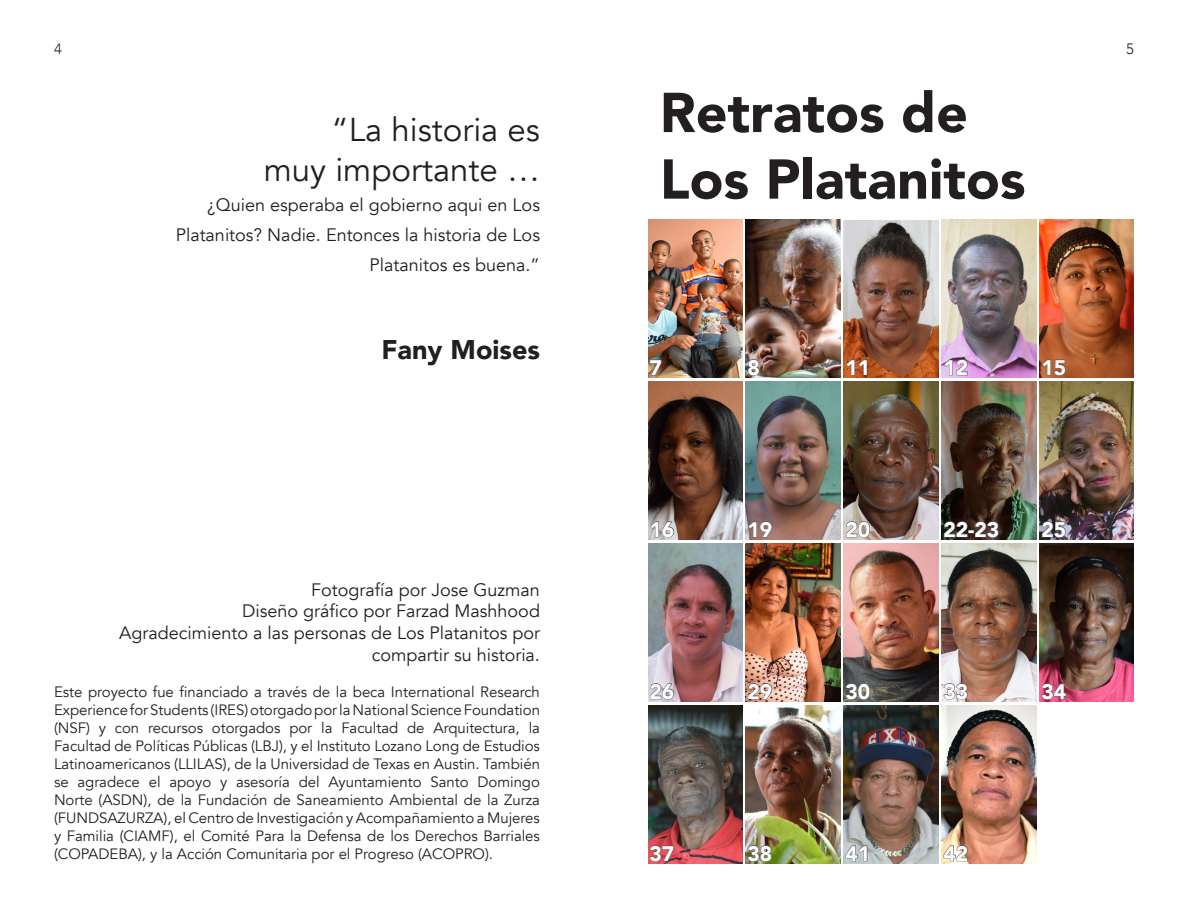
<style>
.page{position:relative;width:1188px;height:918px;background:#fff}
.page>*{position:absolute;margin:0;border:0;box-sizing:border-box;transform-origin:0 0}
.t1{font:900 55.5px "Avenir";color:#231f20}
.t2{font:33px "Avenir";color:#231f20}
.caption-left_page{font:900 27px "Avenir";color:#231f20}
.caption-right_page{font:900 21px "Avenir";color:#fff}
.caption_right{font:18px/30px "Avenir";color:#231f20;text-align:right}
.caption_right-2{font:15px/18px "Avenir";letter-spacing:-.005em;color:#231f20;text-align:justify}
.t3{font:300 15px "Avenir";color:#231f20}
</style>
<div class="page">
<img style="left:648px;top:543px;width:94px;height:159px">
<img style="left:942px;top:381px;width:94px;height:159px">
<img style="left:844px;top:381px;width:94px;height:159px">
<img style="left:746px;top:705px;width:94px;height:159px">
<img style="left:844px;top:543px;width:94px;height:159px">
<img style="left:844px;top:221px;width:94px;height:157px">
<img style="left:746px;top:219px;width:94px;height:159px">
<img style="left:942px;top:543px;width:94px;height:159px">
<img style="left:844px;top:705px;width:94px;height:159px">
<img style="left:648px;top:381px;width:94px;height:159px">
<img style="left:648px;top:705px;width:94px;height:159px">
<img style="left:942px;top:220px;width:94px;height:158px">
<img style="left:1040px;top:381px;width:94px;height:159px">
<img style="left:942px;top:705px;width:94px;height:159px">
<img style="left:1040px;top:219px;width:94px;height:159px">
<img style="left:746px;top:381px;width:94px;height:159px">
<img style="left:746px;top:543px;width:94px;height:159px">
<img style="left:1040px;top:543px;width:94px;height:159px">
<img style="left:648px;top:219px;width:94px;height:159px">
<svg style="left:846px;top:359px;width:22px;height:17px"></svg>
<svg style="left:846px;top:521px;width:24px;height:17px"></svg>
<svg style="left:845px;top:683px;width:25px;height:17px"></svg>
<svg style="left:845px;top:845px;width:23px;height:17px"></svg>
<svg style="left:944px;top:359px;width:24px;height:17px"></svg>
<svg style="left:944px;top:521px;width:55px;height:17px"></svg>
<svg style="left:943px;top:683px;width:25px;height:17px"></svg>
<svg style="left:943px;top:845px;width:25px;height:17px"></svg>
<svg style="left:1042px;top:359px;width:24px;height:17px"></svg>
<svg style="left:1042px;top:521px;width:24px;height:17px"></svg>
<svg style="left:1041px;top:683px;width:25px;height:17px"></svg>
<svg style="left:748px;top:359px;width:12px;height:17px"></svg>
<svg style="left:748px;top:521px;width:24px;height:17px"></svg>
<svg style="left:748px;top:683px;width:24px;height:17px"></svg>
<svg style="left:747px;top:845px;width:25px;height:17px"></svg>
<svg style="left:650px;top:359px;width:12px;height:17px"></svg>
<svg style="left:650px;top:521px;width:24px;height:17px"></svg>
<svg style="left:650px;top:683px;width:24px;height:17px"></svg>
<svg style="left:649px;top:845px;width:25px;height:17px"></svg>
<p class="t3" style="left:54px;top:40px;width:9px">4</p>
<p class="t3" style="left:1126px;top:40px;width:9px">5</p>
<p class="t2" style="left:332px;top:110px;width:210px">“La historia es</p>
<p class="t2" style="left:264px;top:150px;width:278px">muy importante …</p>
<p class="caption_right" style="left:176px;top:190px;width:366px">¿Quien esperaba el gobierno aqui en Los<br>Platanitos? Nadie. Entonces la historia de Los<br>Platanitos es buena.”</p>
<p class="caption-left_page" style="left:382px;top:326px;width:160px">Fany Moises</p>
<p class="caption_right" style="left:311px;top:575px;width:230px">Fotografía por Jose Guzman</p>
<p class="caption_right" style="left:242px;top:597px;width:299px">Diseño gráfico por Farzad Mashhood</p>
<p class="caption_right" style="left:119px;top:622px;width:422px;line-height:21.6px">Agradecimiento a las personas de Los Platanitos por compartir su historia.</p>
<p class="caption_right-2" style="left:54px;top:684px;width:488px">Este proyecto fue financiado a través de la beca International Research Experience for Students (IRES) otorgado por la National Science Foundation (NSF) y con recursos otorgados por la Facultad de Arquitectura, la Facultad de Políticas Públicas (LBJ), y el Instituto Lozano Long de Estudios Latinoamericanos (LLILAS), de la Universidad de Texas en Austin. También se agradece el apoyo y asesoría del Ayuntamiento Santo Domingo Norte (ASDN), de la Fundación de Saneamiento Ambiental de la Zurza (FUNDSAZURZA), el Centro de Investigación y Acompañamiento a Mujeres y Familia (CIAMF), el Comité Para la Defensa de los Derechos Barriales (COPADEBA), y la Acción Comunitaria por el Progreso (ACOPRO).</p>
<p class="t1" style="left:660px;top:65px;width:310px">Retratos de</p>
<p class="t1" style="left:660px;top:132px;width:367px">Los Platanitos</p>
<p class="caption-right_page" style="left:650px;top:350px;width:14px">7</p>
<p class="caption-right_page" style="left:747px;top:350px;width:14px">8</p>
<p class="caption-right_page" style="left:845px;top:350px;width:26px">11</p>
<p class="caption-right_page" style="left:943px;top:350px;width:26px">12</p>
<p class="caption-right_page" style="left:1041px;top:350px;width:26px">15</p>
<p class="caption-right_page" style="left:650px;top:512px;width:26px">16</p>
<p class="caption-right_page" style="left:747px;top:512px;width:26px">19</p>
<p class="caption-right_page" style="left:845px;top:512px;width:26px">20</p>
<p class="caption-right_page" style="left:943px;top:512px;width:57px">22-23</p>
<p class="caption-right_page" style="left:1041px;top:512px;width:26px">25</p>
<p class="caption-right_page" style="left:650px;top:674px;width:26px">26</p>
<p class="caption-right_page" style="left:747px;top:674px;width:26px">29</p>
<p class="caption-right_page" style="left:845px;top:674px;width:26px">30</p>
<p class="caption-right_page" style="left:943px;top:674px;width:26px">33</p>
<p class="caption-right_page" style="left:1041px;top:674px;width:26px">34</p>
<p class="caption-right_page" style="left:650px;top:836px;width:26px">37</p>
<p class="caption-right_page" style="left:747px;top:836px;width:26px">38</p>
<p class="caption-right_page" style="left:845px;top:836px;width:26px">41</p>
<p class="caption-right_page" style="left:943px;top:836px;width:26px">42</p>
</div>
